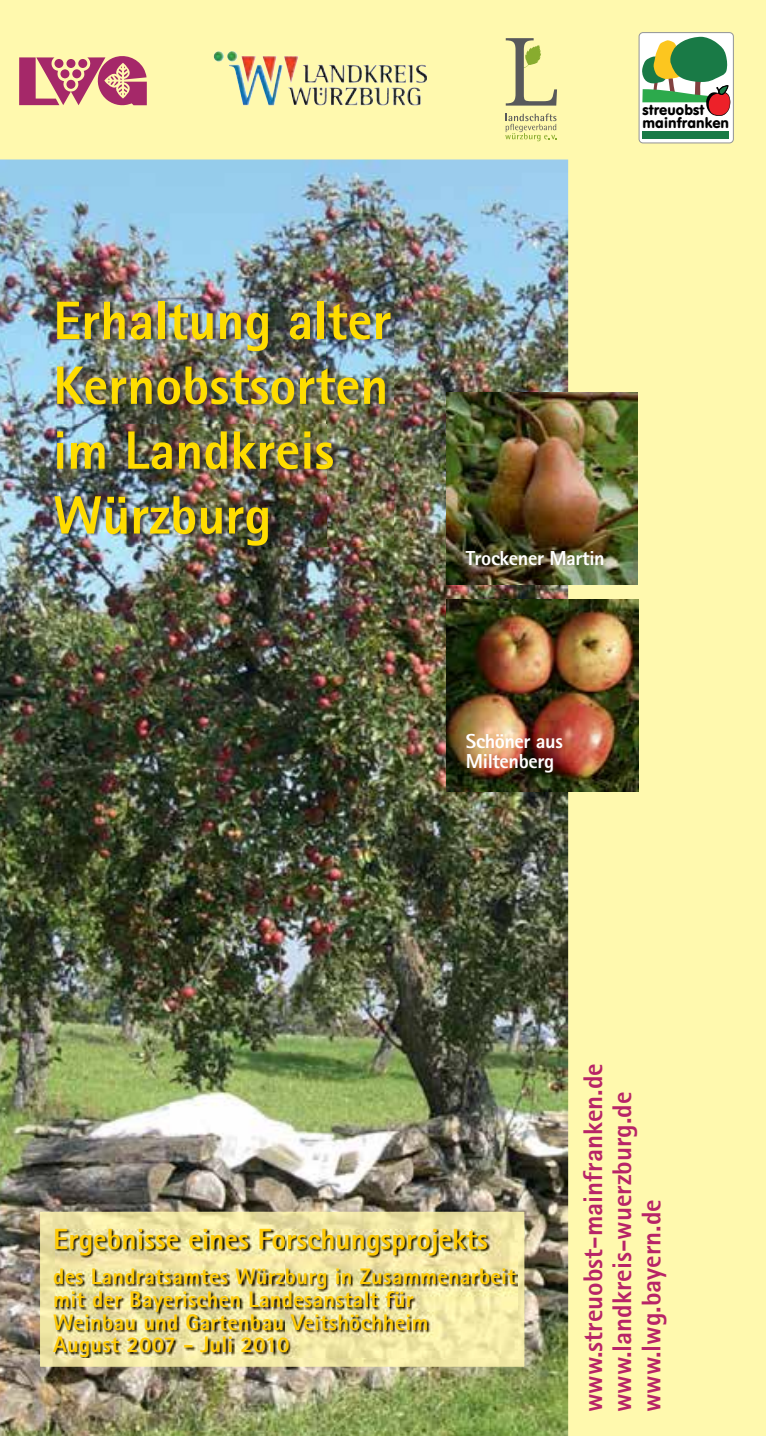
<style>
.page{position:relative;width:766px;height:1436px;background:#fff}
.page>*{position:absolute;margin:0;border:0;box-sizing:border-box;transform-origin:0 0}
.t1{font:800 54px/64.8px "Rotis Sans Serif";color:#fd0}
.t2{font:800 29.25px "Rotis Sans Serif";color:#ffcb05}
.t3{font:800 27px/29.2px "Rotis Sans Serif";color:#b72467}
.t4{font:800 22.5px/22.5px "Rotis Sans Serif";letter-spacing:.01em;color:#ffcb05}
.t5{font:800 20.25px/20.2px "Rotis Sans Serif";letter-spacing:-.02em;color:#fff}
.t6{font:14.4px/13.5px "VAG Rounded BT";letter-spacing:.005em;color:#000}
</style>
<div class="page">
<div style="left:0;top:0;width:765px;height:1435px;background:#fff9ae"></div>
<img style="left:0;top:159px;width:568px;height:1276px">
<svg style="left:19px;top:56px;width:128px;height:49px"></svg>
<div style="left:72px;top:69px;width:9px;height:9px;background:#a52869;border-radius:50%"></div>
<div style="left:60px;top:69px;width:9px;height:9px;background:#a52869;border-radius:50%"></div>
<div style="left:66px;top:80px;width:9px;height:9px;background:#a52869;border-radius:50%"></div>
<div style="left:66px;top:59px;width:9px;height:9px;background:#a52869;border-radius:50%"></div>
<div style="left:78px;top:59px;width:9px;height:9px;background:#a52869;border-radius:50%"></div>
<div style="left:54px;top:59px;width:9px;height:9px;background:#a52869;border-radius:50%"></div>
<img style="left:58px;top:302px;width:335px;height:244px">
<img style="left:229px;top:55px;width:198px;height:50px">
<img style="left:214px;top:51px;width:23px;height:11px">
<img style="left:40px;top:1211px;width:484px;height:155px">
<img style="left:55px;top:1229px;width:462px;height:128px">
<div style="left:639px;top:33px;width:94px;height:110px;background:#fff;border-radius:4px"></div>
<div style="left:638px;top:32px;width:95px;height:111px;border:1px solid #939598;border-radius:4px"></div>
<div style="left:642px;top:131px;width:86px;height:7px;background:#197a46"></div>
<svg style="left:642px;top:37px;width:88px;height:79px"></svg>
<img style="left:446px;top:392px;width:191px;height:192px">
<img style="left:446px;top:599px;width:192px;height:192px">
<svg style="left:505px;top:38px;width:52px;height:68px"></svg>
<svg style="left:505px;top:114px;width:51px;height:27px"></svg>
<h1 class="t1" style="left:53px;top:287px;width:339px">Erhaltung alter<br>Kernobstsorten im Landkreis<br>Würzburg</h1>
<p class="t6" style="left:642px;top:103px;width:88px">streuobst mainfranken</p>
<p class="t5" style="left:466px;top:547px;width:140px">Trockener Martin</p>
<p class="t5" style="left:466px;top:730px;width:98px">Schöner aus<br>Miltenberg</p>
<h2 class="t2" style="left:53px;top:1220px;width:436px">Ergebnisse eines Forschungsprojekts</h2>
<p class="t4" style="left:53px;top:1264px;width:464px">des Landratsamtes Würzburg in Zusammenarbeit mit der Bayerischen Landesanstalt für<br>Weinbau und Gartenbau Veitshöchheim<br>August 2007 - Juli 2010</p>
<p class="t3" style="left:577px;top:1411px;width:350px;rotate:-90deg">www.streuobst-mainfranken.de www.landkreis-wuerzburg.de www.lwg.bayern.de</p>
</div>
